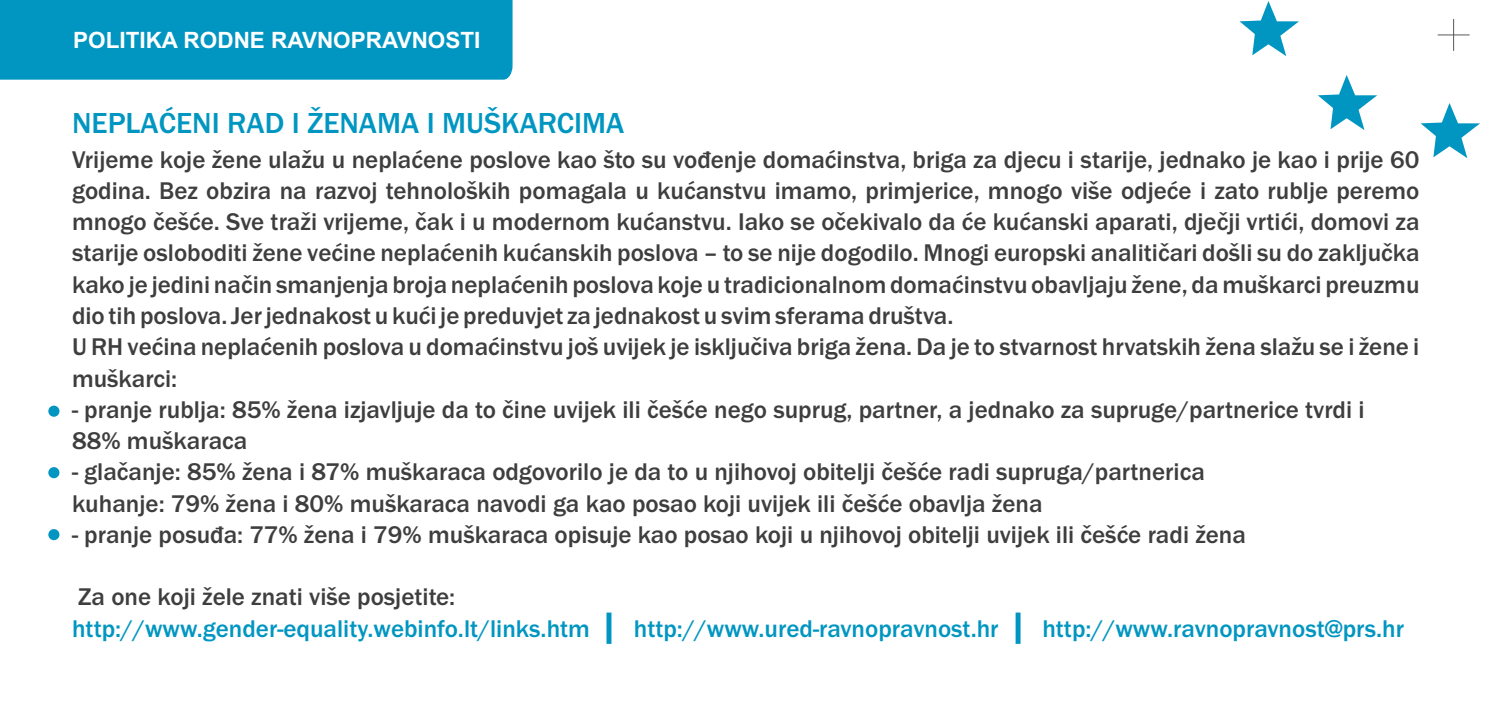
<style>
.page{position:relative;width:1489px;height:709px;background:#fff}
.page>*{position:absolute;margin:0;border:0;box-sizing:border-box;transform-origin:0 0}
.t1{font:500 30px "Franklin Gothic";color:#0096c1}
.t2{font:500 25px/31.2px "Franklin Gothic";color:#3e3e3f}
.t3{font:500 25px "Franklin Gothic";color:#0096c1}
.t4{font:700 22.5px "Arial";color:#fff}
</style>
<div class="page">
<div style="left:0;top:0;width:512px;height:80px;background:#0096c1"></div>
<div style="left:606px;top:612px;width:5px;height:32px;background:#0096c1"></div>
<div style="left:1015px;top:612px;width:5px;height:32px;background:#0096c1"></div>
<div style="left:48px;top:405px;width:11px;height:12px;background:#0096c1;border-radius:50%"></div>
<div style="left:48px;top:467px;width:11px;height:11px;background:#0096c1;border-radius:50%"></div>
<div style="left:48px;top:529px;width:11px;height:11px;background:#0096c1;border-radius:50%"></div>
<hr style="left:1452px;top:19px;width:1px;height:32px;background:#57585a">
<hr style="left:1437px;top:34px;width:32px;height:1px;background:#57585a">
<svg style="left:1420px;top:103px;width:59px;height:55px"></svg>
<svg style="left:1318px;top:75px;width:59px;height:55px"></svg>
<svg style="left:1239px;top:1px;width:59px;height:55px"></svg>
<p class="t4" style="left:73px;top:31px;width:409px">POLITIKA RODNE RAVNOPRAVNOSTI</p>
<p class="t1" style="left:72px;top:112px;width:553px">NEPLAÆENI RAD I ŽENAMA I MUŠKARCIMA</p>
<p class="t2" style="left:72px;top:146px;width:1348px">Vrijeme koje žene ulažu u neplaæene poslove kao što su voðenje domaæinstva, briga za djecu i starije, jednako je kao i prije 60 godina. Bez obzira na razvoj tehnoloških pomagala u kuæanstvu imamo, primjerice, mnogo više odjeæe i zato rublje peremo mnogo èešæe. Sve traži vrijeme, èak i u modernom kuæanstvu. Iako se oèekivalo da æe kuæanski aparati, djeèji vrtiæi, domovi za starije osloboditi žene veæine neplaæenih kuæanskih poslova – to se nije dogodilo. Mnogi europski analitièari došli su do zakljuèka kako je jedini naèin smanjenja broja neplaæenih poslova koje u tradicionalnom domaæinstvu obavljaju žene, da muškarci preuzmu dio tih poslova. Jer jednakost u kuæi je preduvjet za jednakost u svim sferama društva.<br>U RH veæina neplaæenih poslova u domaæinstvu još uvijek je iskljuèiva briga žena. Da je to stvarnost hrvatskih žena slažu se i žene i muškarci:</p>
<p class="t2" style="left:72px;top:396px;width:1293px">- pranje rublja: 85% žena izjavljuje da to èine uvijek ili èešæe nego suprug, partner, a jednako za supruge/partnerice tvrdi i<br>88% muškaraca</p>
<p class="t2" style="left:72px;top:458px;width:1134px">- glaèanje: 85% žena i 87% muškaraca odgovorilo je da to u njihovoj obitelji èešæe radi supruga/partnerica kuhanje: 79% žena i 80% muškaraca navodi ga kao posao koji uvijek ili èešæe obavlja žena</p>
<p class="t2" style="left:72px;top:521px;width:1175px">- pranje posuða: 77% žena i 79% muškaraca opisuje kao posao koji u njihovoj obitelji uvijek ili èešæe radi žena</p>
<p class="t2" style="left:78px;top:583px;width:378px">Za one koji žele znati više posjetite:</p>
<p class="t3" style="left:72px;top:619px;width:519px">http://www.gender-equality.webinfo.lt/links.htm</p>
<p class="t3" style="left:633px;top:619px;width:366px">http://www.ured-ravnopravnost.hr</p>
<p class="t3" style="left:1042px;top:619px;width:363px">http://www.ravnopravnost@prs.hr</p>
</div>
